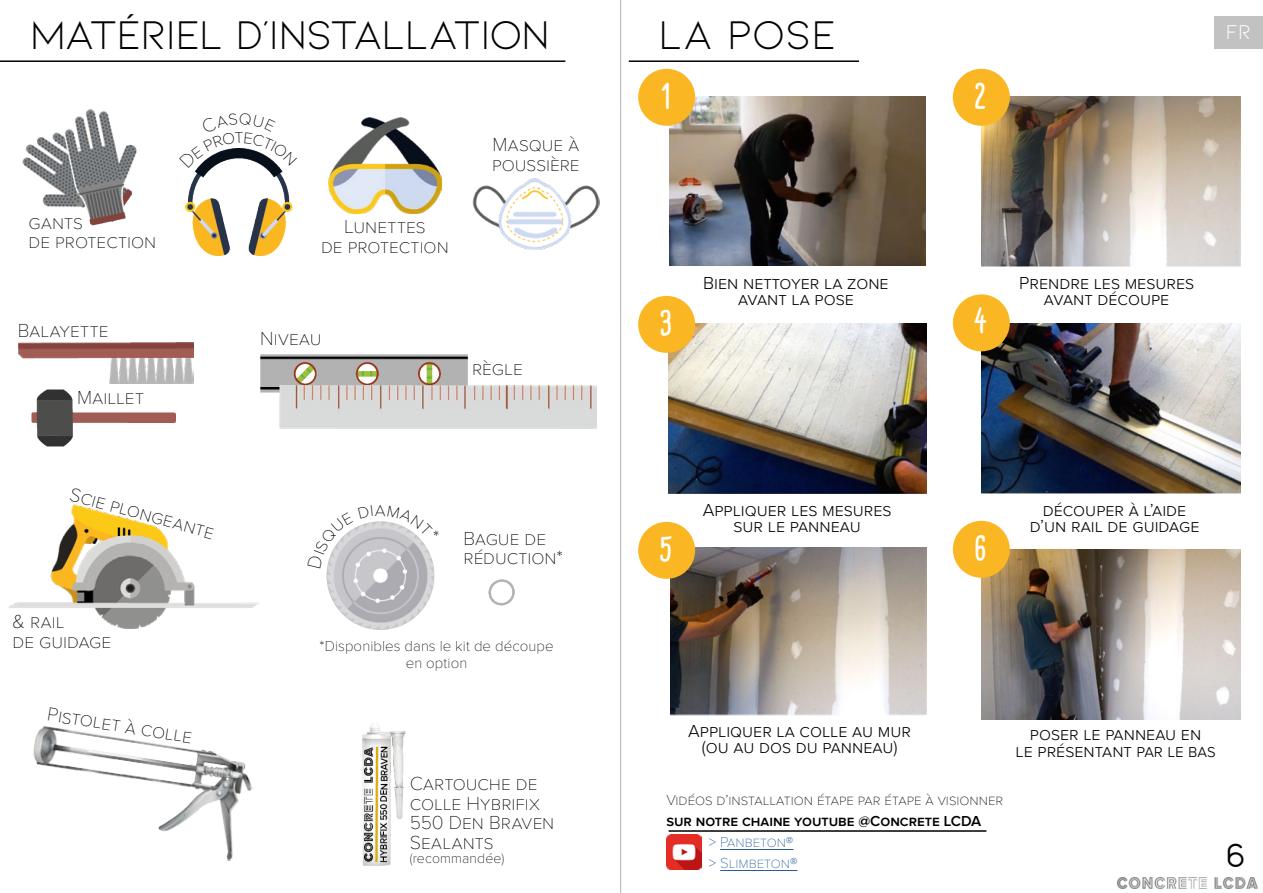
<style>
.page{position:relative;width:1263px;height:893px;background:#fff}
.page>*{position:absolute;margin:0;border:0;box-sizing:border-box;transform-origin:0 0}
.t1{font:42.6px "Kiona";letter-spacing:-.03em;color:#000}
.t2{font:700 32.25px "Cardenio Modern";color:#fff}
.t3{font:32.25px "Hover Classic Lite";color:#020203}
.t4{font:21.15px "Kiona";color:#fff}
.t5{font:100 19.5px/19.5px "Proxima Nova T";color:#000}
.t6{font:300 18px/16.5px "Proxima Nova";color:#000;text-align:center}
.t7{font:100 15px/16.5px "Proxima Nova T";color:#000;text-align:center}
.t8{font:600 15px "Proxima Nova";color:#000}
.t9{font:100 15px/21px "Proxima Nova T";color:#275b9b}
.t10{font:100 14.1px "Proxima Nova T";color:#000}
</style>
<div class="page">
<hr style="left:0;top:60px;width:565px;height:2px;background:#000">
<hr style="left:629px;top:60px;width:230px;height:2px;background:#000">
<hr style="left:720px;top:849px;width:73px;height:1px;background:#275b9b">
<hr style="left:720px;top:870px;width:77px;height:1px;background:#275b9b">
<img style="left:667px;top:834px;width:34px;height:35px">
<hr style="left:620px;top:0;width:1px;height:893px;background:#b1b6b5">
<img style="left:1117px;top:878px;width:140px;height:11px">
<div style="left:1214px;top:16px;width:49px;height:32px;background:#c2c2c2"></div>
<img style="left:260px;top:354px;width:208px;height:39px">
<img style="left:9px;top:505px;width:249px;height:123px">
<img style="left:22px;top:109px;width:115px;height:117px">
<img style="left:185px;top:168px;width:107px;height:87px">
<img style="left:19px;top:342px;width:174px;height:41px">
<img style="left:32px;top:389px;width:144px;height:57px">
<img style="left:279px;top:385px;width:318px;height:44px">
<img style="left:326px;top:568px;width:108px;height:61px">
<img style="left:33px;top:726px;width:220px;height:135px">
<img style="left:489px;top:579px;width:25px;height:27px">
<img style="left:362px;top:723px;width:44px;height:143px">
<img style="left:328px;top:117px;width:114px;height:96px">
<img style="left:472px;top:178px;width:127px;height:72px">
<img style="left:982px;top:97px;width:258px;height:170px">
<div style="left:953px;top:69px;width:57px;height:57px;background:#fab723;border-radius:50%"></div>
<img style="left:669px;top:97px;width:256px;height:168px">
<div style="left:638px;top:69px;width:57px;height:57px;background:#fab723;border-radius:50%"></div>
<img style="left:982px;top:324px;width:258px;height:170px">
<div style="left:953px;top:294px;width:57px;height:57px;background:#fab723;border-radius:50%"></div>
<img style="left:668px;top:324px;width:259px;height:170px">
<div style="left:638px;top:296px;width:57px;height:57px;background:#fab723;border-radius:50%"></div>
<img style="left:670px;top:547px;width:256px;height:169px">
<div style="left:638px;top:522px;width:57px;height:57px;background:#fab723;border-radius:50%"></div>
<img style="left:982px;top:549px;width:258px;height:170px">
<div style="left:953px;top:521px;width:57px;height:57px;background:#fab723;border-radius:50%"></div>
<hr style="left:668px;top:830px;width:318px;height:2px;background:#000">
<svg style="left:327px;top:521px;width:107px;height:47px"></svg>
<svg style="left:197px;top:148px;width:83px;height:20px"></svg>
<h1 class="t1" style="left:30px;top:11px;width:522px">MATÉRIEL D’INSTALLATION</h1>
<h1 class="t1" style="left:658px;top:11px;width:180px">LA POSE</h1>
<p class="t5" style="left:29px;top:211px;width:129px">gants<br>de protection</p>
<p class="t5" style="left:321px;top:216px;width:129px;text-align:center">Lunettes<br>de protection</p>
<p class="t5" style="left:492px;top:134px;width:89px">Masque à poussière</p>
<p class="t5" style="left:18px;top:320px;width:92px">Balayette</p>
<p class="t5" style="left:77px;top:387px;width:68px">Maillet</p>
<p class="t5" style="left:260px;top:327px;width:63px">Niveau</p>
<p class="t5" style="left:472px;top:358px;width:52px">règle</p>
<h2 class="t2" style="left:661px;top:74px;width:12px">1</h2>
<h2 class="t2" style="left:659px;top:301px;width:15px">3</h2>
<p class="t6" style="left:703px;top:275px;width:187px">Bien nettoyer la zone avant la pose</p>
<h2 class="t2" style="left:974px;top:74px;width:15px">2</h2>
<p class="t4" style="left:1226px;top:20px;width:27px">FR</p>
<h2 class="t2" style="left:973px;top:300px;width:16px">4</h2>
<p class="t6" style="left:1019px;top:275px;width:176px">Prendre les mesures avant découpe</p>
<p class="t5" style="left:73px;top:483px;width:151px;rotate:15deg">Scie plongeante</p>
<p class="t5" style="left:13px;top:610px;width:100px">&amp; rail<br>de guidage</p>
<p class="t5" style="left:49px;top:703px;width:148px;rotate:9deg">Pistolet à colle</p>
<p class="t5" style="left:463px;top:527px;width:101px">Bague de réduction*</p>
<p class="t7" style="left:319px;top:637px;width:236px">*Disponibles dans le kit de découpe en option</p>
<p class="t6" style="left:703px;top:502px;width:190px">Appliquer les mesures sur le panneau</p>
<h2 class="t2" style="left:659px;top:527px;width:16px">5</h2>
<h2 class="t2" style="left:974px;top:526px;width:15px">6</h2>
<p class="t6" style="left:1030px;top:502px;width:171px">découper à l’aide d’un rail de guidage</p>
<p class="t6" style="left:688px;top:723px;width:224px">Appliquer la colle au mur (ou au dos du panneau)</p>
<p class="t6" style="left:1015px;top:727px;width:202px">poser le panneau en<br>le présentant par le bas</p>
<p class="t5" style="left:410px;top:773px;width:146px">Cartouche de colle Hybrifix<br>550 Den Braven<br>Sealants</p>
<p class="t10" style="left:410px;top:848px;width:96px">(recommandée)</p>
<p class="t7" style="left:666px;top:791px;width:339px">Vidéos d’installation étape par étape à visionner</p>
<p class="t8" style="left:666px;top:814px;width:316px">sur notre chaine youtube @Concrete LCDA</p>
<p class="t9" style="left:709px;top:830px;width:90px">&gt; Panbeton® &gt; Slimbeton®</p>
<h2 class="t3" style="left:1226px;top:842px;width:20px">6</h2>
</div>
